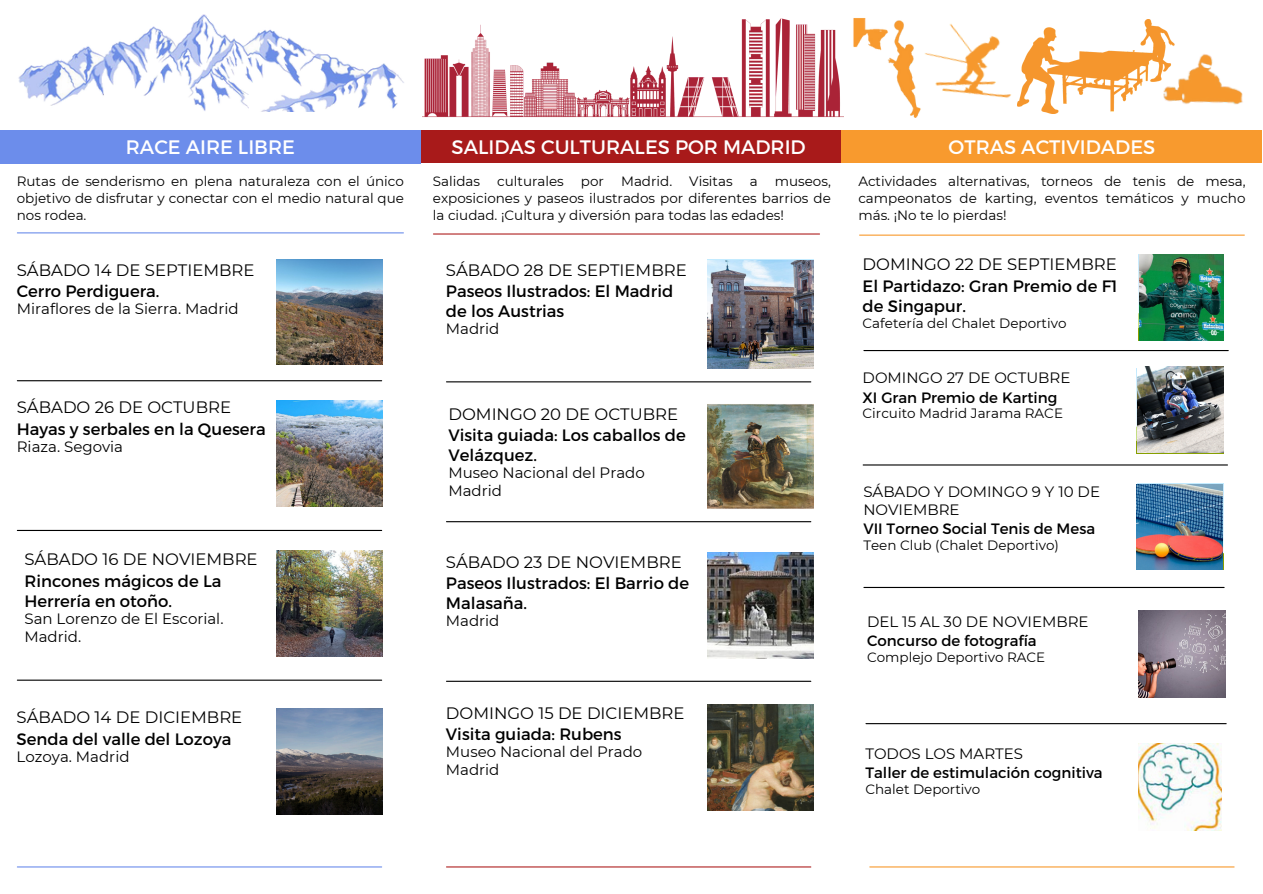
<style>
.page{position:relative;width:1263px;height:894px;background:#fff}
.page>*{position:absolute;margin:0;border:0;box-sizing:border-box;transform-origin:0 0}
.t1{font:19.5px "Montserrat";color:#fff}
.t2{font:16.5px/20.9px "Montserrat";color:#000}
.t3{font:15px/18px "Montserrat";color:#000}
.t4{font:13.5px/16.8px "Montserrat";color:#000;text-align:justify}
</style>
<div class="page">
<div style="left:421px;top:130px;width:421px;height:33px;background:#a81a1a"></div>
<div style="left:842px;top:130px;width:420px;height:33px;background:#f89a2e"></div>
<div style="left:0;top:130px;width:421px;height:33px;background:#6c8deb"></div>
<hr style="left:17px;top:380px;width:365px;height:1px;background:#000">
<hr style="left:433px;top:233px;width:386px;height:1px;background:#af2222">
<hr style="left:859px;top:234px;width:386px;height:2px;background:#f89a2e">
<hr style="left:446px;top:866px;width:365px;height:1px;background:#af2222">
<img style="left:422px;top:18px;width:421px;height:100px">
<img style="left:18px;top:15px;width:386px;height:96px">
<img style="left:1018px;top:27px;width:116px;height:86px">
<img style="left:924px;top:23px;width:88px;height:75px">
<img style="left:1134px;top:19px;width:109px;height:86px">
<img style="left:853px;top:18px;width:68px;height:100px">
<hr style="left:17px;top:232px;width:386px;height:1px;background:#6c8deb">
<hr style="left:17px;top:529px;width:365px;height:2px;background:#000">
<hr style="left:17px;top:679px;width:365px;height:1px;background:#000">
<hr style="left:17px;top:866px;width:365px;height:1px;background:#6c8deb">
<hr style="left:446px;top:381px;width:365px;height:1px;background:#000">
<hr style="left:446px;top:521px;width:365px;height:1px;background:#000">
<hr style="left:446px;top:680px;width:365px;height:1px;background:#000">
<hr style="left:870px;top:866px;width:364px;height:1px;background:#f89a2e">
<hr style="left:864px;top:350px;width:364px;height:1px;background:#000">
<hr style="left:863px;top:464px;width:364px;height:1px;background:#000">
<hr style="left:864px;top:586px;width:360px;height:2px;background:#000">
<hr style="left:866px;top:722px;width:360px;height:2px;background:#000">
<img style="left:1136px;top:368px;width:87px;height:85px">
<img style="left:1138px;top:483px;width:85px;height:86px">
<img style="left:1138px;top:743px;width:83px;height:86px">
<img style="left:1138px;top:610px;width:87px;height:87px">
<img style="left:707px;top:404px;width:106px;height:105px">
<img style="left:707px;top:552px;width:106px;height:106px">
<img style="left:707px;top:704px;width:106px;height:106px">
<img style="left:277px;top:259px;width:106px;height:106px">
<img style="left:277px;top:400px;width:106px;height:106px">
<img style="left:277px;top:550px;width:106px;height:105px">
<img style="left:277px;top:708px;width:106px;height:106px">
<img style="left:707px;top:260px;width:106px;height:108px">
<img style="left:1139px;top:255px;width:85px;height:85px">
<img style="left:1137px;top:367px;width:87px;height:85px">
<img style="left:1136px;top:484px;width:86px;height:85px">
<p class="t1" style="left:126px;top:134px;width:171px">RACE AIRE LIBRE</p>
<h1 class="t1" style="left:452px;top:134px;width:356px">SALIDAS CULTURALES POR MADRID</h1>
<h1 class="t1" style="left:949px;top:134px;width:208px">OTRAS ACTIVIDADES</h1>
<p class="t4" style="left:433px;top:172px;width:49px">Salidas</p>
<p class="t4" style="left:497px;top:172px;width:68px">culturales</p>
<p class="t4" style="left:581px;top:172px;width:25px">por</p>
<p class="t4" style="left:621px;top:172px;width:53px">Madrid.</p>
<p class="t4" style="left:689px;top:172px;width:45px">Visitas</p>
<p class="t4" style="left:750px;top:172px;width:9px">a</p>
<p class="t4" style="left:433px;top:172px;width:399px;text-indent:342px">museos, exposiciones y paseos ilustrados por diferentes barrios de la ciudad. ¡Cultura y diversión para todas las edades!</p>
<p class="t4" style="left:858px;top:172px;width:389px">Actividades alternativas, torneos de tenis de mesa, campeonatos de karting, eventos temáticos y mucho más. ¡No te lo pierdas!</p>
<p class="t4" style="left:17px;top:172px;width:389px">Rutas de senderismo en plena naturaleza con el único objetivo de disfrutar y conectar con el medio natural que nos rodea.</p>
<p class="t2" style="left:17px;top:259px;width:239px;line-height:21.3px">SÁBADO 14 DE SEPTIEMBRE<br>Cerro Perdiguera.</p>
<p class="t3" style="left:17px;top:299px;width:223px">Miraflores de la Sierra. Madrid</p>
<p class="t2" style="left:17px;top:397px;width:250px;line-height:21.3px">SÁBADO 26 DE OCTUBRE<br>Hayas y serbales en la Quesera</p>
<p class="t3" style="left:17px;top:437px;width:108px">Riaza. Segovia</p>
<p class="t2" style="left:24px;top:549px;width:235px">SÁBADO 16 DE NOVIEMBRE<br>Rincones mágicos de La<br>Herrería en otoño.</p>
<p class="t3" style="left:24px;top:609px;width:201px">San Lorenzo de El Escorial.<br>Madrid.</p>
<h2 class="t2" style="left:17px;top:706px;width:227px;line-height:21.3px">SÁBADO 14 DE DICIEMBRE<br>Senda del valle del Lozoya</h2>
<h2 class="t3" style="left:17px;top:747px;width:114px">Lozoya. Madrid</h2>
<p class="t2" style="left:446px;top:259px;width:242px">SÁBADO 28 DE SEPTIEMBRE<br>Paseos Ilustrados: El Madrid de los Austrias</p>
<p class="t3" style="left:446px;top:319px;width:55px">Madrid</p>
<p class="t2" style="left:448px;top:403px;width:239px">DOMINGO 20 DE OCTUBRE<br>Visita guiada: Los caballos de<br>Velázquez.</p>
<p class="t3" style="left:448px;top:463px;width:198px">Museo Nacional del Prado<br>Madrid</p>
<p class="t2" style="left:446px;top:551px;width:245px">SÁBADO 23 DE NOVIEMBRE<br>Paseos Ilustrados: El Barrio de<br>Malasaña.</p>
<p class="t3" style="left:446px;top:611px;width:55px">Madrid</p>
<h2 class="t2" style="left:446px;top:701px;width:240px;line-height:21.3px">DOMINGO 15 DE DICIEMBRE<br>Visita guiada: Rubens</h2>
<h2 class="t3" style="left:446px;top:742px;width:198px">Museo Nacional del Prado<br>Madrid</h2>
<h2 class="t2" style="left:863px;top:254px;width:256px">DOMINGO 22 DE SEPTIEMBRE</h2>
<h2 class="t2" style="left:863px;top:275px;width:256px;line-height:20.2px">El Partidazo: Gran Premio de F1 de Singapur.</h2>
<h2 class="t4" style="left:863px;top:314px;width:205px">Cafetería del Chalet Deportivo</h2>
<h2 class="t3" style="left:863px;top:369px;width:209px">DOMINGO 27 DE OCTUBRE</h2>
<h2 class="t3" style="left:863px;top:387px;width:196px">XI Gran Premio de Karting</h2>
<h2 class="t4" style="left:863px;top:405px;width:202px">Circuito Madrid Jarama RACE</h2>
<h2 class="t3" style="left:863px;top:482px;width:238px;line-height:18.6px">SÁBADO Y DOMINGO 9 Y 10 DE<br>NOVIEMBRE<br>VII Torneo Social Tenis de Mesa</h2>
<h2 class="t4" style="left:863px;top:536px;width:197px">Teen Club (Chalet Deportivo)</h2>
<p class="t3" style="left:867px;top:612px;width:223px">DEL 15 AL 30 DE NOVIEMBRE</p>
<p class="t3" style="left:867px;top:630px;width:171px">Concurso de fotografía</p>
<p class="t4" style="left:867px;top:648px;width:180px">Complejo Deportivo RACE</p>
<h2 class="t3" style="left:865px;top:743px;width:239px;line-height:19.2px">TODOS LOS MARTES<br>Taller de estimulación cognitiva</h2>
<h2 class="t4" style="left:865px;top:780px;width:116px">Chalet Deportivo</h2>
</div>
